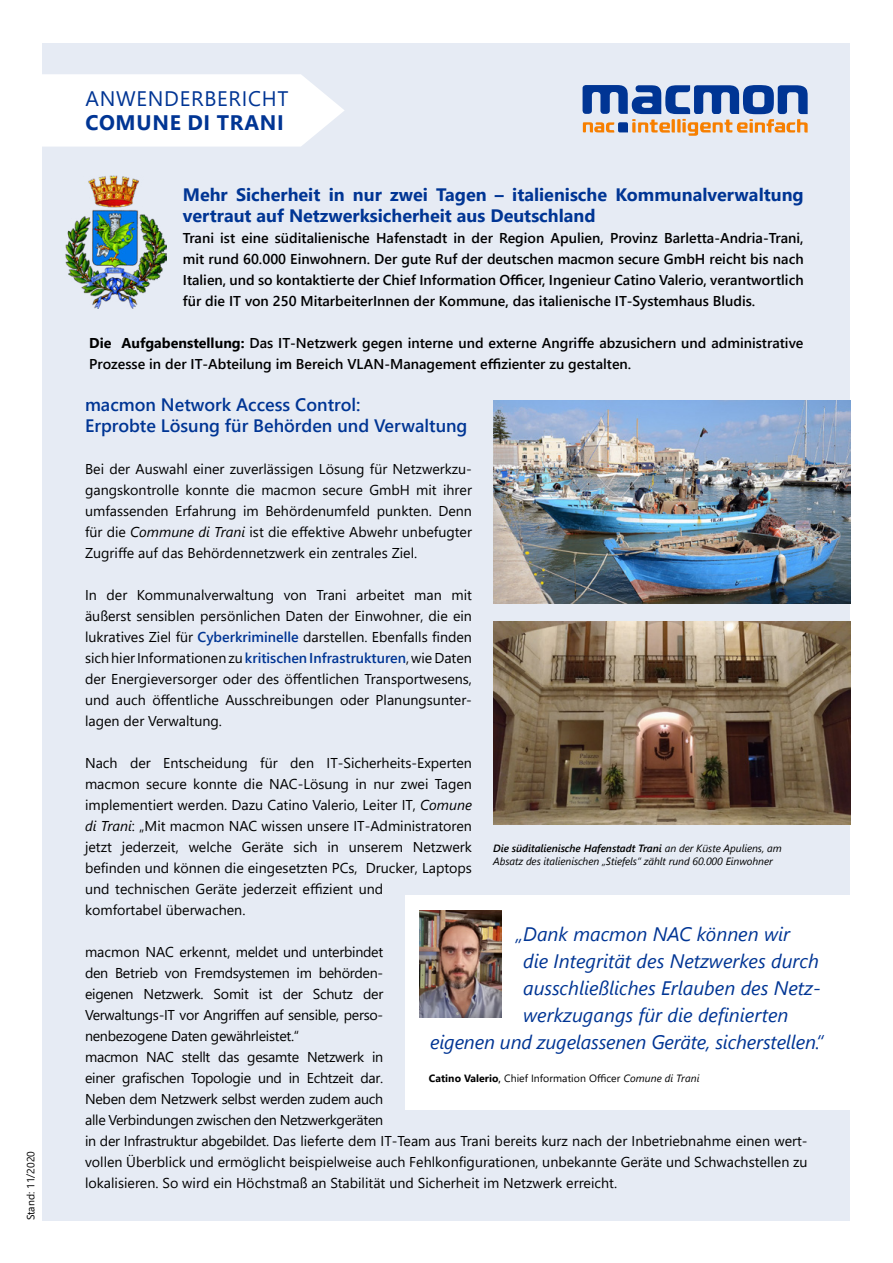
<style>
.page{position:relative;width:893px;height:1263px;background:#fff}
.page>*{position:absolute;margin:0;border:0;box-sizing:border-box;transform-origin:0 0}
.t1{font:21px "Segoe UI";letter-spacing:.035em;color:#003594}
.t2{font:700 21px "Segoe UI";letter-spacing:.035em;color:#003594}
.t3{font:italic 19.5px "Segoe UI";color:#003594}
.t4{font:700 18px/21px "Segoe UI";color:#003594}
.t5{font:600 18px/21px "Segoe UI";color:#003594}
.t6{font:14.25px/21px "Segoe UI";color:#000;text-align:justify}
.t7{font:14.25px/21px "Segoe UI";letter-spacing:-.02em;color:#000}
.t8{font:600 14.25px/21px "Segoe UI";color:#000;text-align:justify}
.t9{font:italic 10.5px/13.5px "Segoe UI";letter-spacing:-.005em;color:#000}
.t10{font:10.5px "Segoe UI";letter-spacing:.005em;color:#000}
.s1{font-weight:700}
.s2{font-style:italic}
.s3{font-weight:600;color:#003594}
.s4{font-weight:600}
</style>
<div class="page">
<div style="left:43px;top:43px;width:807px;height:1177px;background:#e6ebf4"></div>
<svg style="left:583px;top:85px;width:225px;height:51px"></svg>
<svg style="left:42px;top:74px;width:302px;height:73px;background:#fdfdfe"></svg>
<img style="left:65px;top:176px;width:101px;height:132px">
<img style="left:493px;top:401px;width:357px;height:203px">
<img style="left:493px;top:622px;width:357px;height:203px">
<div style="left:404px;top:895px;width:446px;height:214px;background:#fff"></div>
<img style="left:419px;top:910px;width:82px;height:107px">
<p class="t10" style="left:21px;top:1220px;width:71px;rotate:-90deg">Stand: 11/2020</p>
<h1 class="t1" style="left:85px;top:79px;width:205px">ANWENDERBERICHT</h1>
<h1 class="t2" style="left:85px;top:103px;width:200px">COMUNE DI TRANI</h1>
<p class="t4" style="left:183px;top:183px;width:622px">Mehr Sicherheit in nur zwei Tagen – italienische Kommunalverwaltung vertraut auf Netzwerksicherheit aus Deutschland</p>
<p class="t8" style="left:183px;top:226px;width:622px">Trani ist eine süditalienische Hafenstadt in der Region Apulien, Provinz Barletta-Andria-Trani, mit rund 60.000 Einwohnern. Der gute Ruf der deutschen macmon secure GmbH reicht bis nach Italien, und so kontaktierte der Chief Information Officer, Ingenieur Catino Valerio, verantwortlich für die IT von 250 MitarbeiterInnen der Kommune, das italienische IT-Systemhaus Bludis.</p>
<p class="t8" style="left:89px;top:331px;width:716px"><span class="s1">Die Aufgabenstellung:</span> Das IT-Netzwerk gegen interne und externe Angriffe abzusichern und administrative<br>Prozesse in der IT-Abteilung im Bereich VLAN-Management effizienter zu gestalten.</p>
<p class="t5" style="left:85px;top:393px;width:384px">macmon Network Access Control:<br>Erprobte Lösung für Behörden und Verwaltung</p>
<p class="t6" style="left:85px;top:457px;width:388px">Bei der Auswahl einer zuverlässigen Lösung für Netzwerkzu&shy;gangskontrolle konnte die macmon secure GmbH mit ihrer umfassenden Erfahrung im Behördenumfeld punkten. Denn für die <span class="s2">Commune di Trani</span> ist die effektive Abwehr unbefugter Zugriffe auf das Behördennetzwerk ein zentrales Ziel.</p>
<p class="t6" style="left:85px;top:583px;width:388px">In der Kommunalverwaltung von Trani arbeitet man mit äußerst sensiblen persönlichen Daten der Einwohner, die ein lukratives Ziel für <span class="s3">Cyberkriminelle</span> darstellen. Ebenfalls finden sich hier Informationen zu <span class="s3">kritischen Infrastrukturen</span>, wie Daten der Energieversorger oder des öffentlichen Transportwesens, und auch öffentliche Ausschreibungen oder Planungsunter&shy;lagen der Verwaltung.</p>
<p class="t6" style="left:85px;top:751px;width:388px;text-align:left">Nach der Entscheidung für den IT-Sicherheits-Experten macmon secure konnte die NAC-Lösung in nur zwei Tagen implementiert werden. Dazu Catino Valerio, Leiter IT, <span class="s2">Comune di Trani</span>: „Mit macmon NAC wissen unsere IT-Administratoren jetzt jederzeit, welche Geräte sich in unserem Netzwerk befinden und können die eingesetzten PCs, Drucker, Laptops und technischen Geräte jederzeit effizient und<br>komfortabel überwachen.</p>
<p class="t7" style="left:85px;top:940px;width:724px">macmon NAC erkennt, meldet und unterbindet<br>den Betrieb von Fremdsystemen im behörden-<br>eigenen Netzwerk. Somit ist der Schutz der<br>Verwaltungs-IT vor Angriffen auf sensible, perso-<br>nenbezogene Daten gewährleistet.“<br>macmon NAC stellt das gesamte Netzwerk in<br>einer grafischen Topologie und in Echtzeit dar.<br>Neben dem Netzwerk selbst werden zudem auch<br>alle Verbindungen zwischen den Netzwerkgeräten<br>in der Infrastruktur abgebildet. Das lieferte dem IT-Team aus Trani bereits kurz nach der Inbetriebnahme einen wert&shy;vollen Überblick und ermöglicht beispielweise auch Fehlkonfigurationen, unbekannte Geräte und Schwachstellen zu lokalisieren. So wird ein Höchstmaß an Stabilität und Sicherheit im Netzwerk erreicht.</p>
<p class="t9" style="left:493px;top:839px;width:290px"><span class="s4">Die süditalienische Hafenstadt Trani</span> an der Küste Apuliens, am<br>Absatz des italienischen „Stiefels“ zählt rund 60.000 Einwohner</p>
<h2 class="t3" style="left:516px;top:915px;width:276px">„Dank macmon NAC können wir</h2>
<h2 class="t3" style="left:523px;top:942px;width:297px">die Integrität des Netzwerkes durch</h2>
<h2 class="t3" style="left:523px;top:969px;width:299px">ausschließliches Erlauben des Netz-</h2>
<h2 class="t3" style="left:523px;top:996px;width:267px">werkzugangs für die definierten</h2>
<h2 class="t3" style="left:430px;top:1023px;width:395px">eigenen und zugelassenen Geräte, sicherstellen.“</h2>
<p class="t10" style="left:429px;top:1068px;width:272px"><span class="s1">Catino Valerio</span><span class="s4">,</span> Chief Information Officer <span class="s2">Comune di Trani</span></p>
</div>
